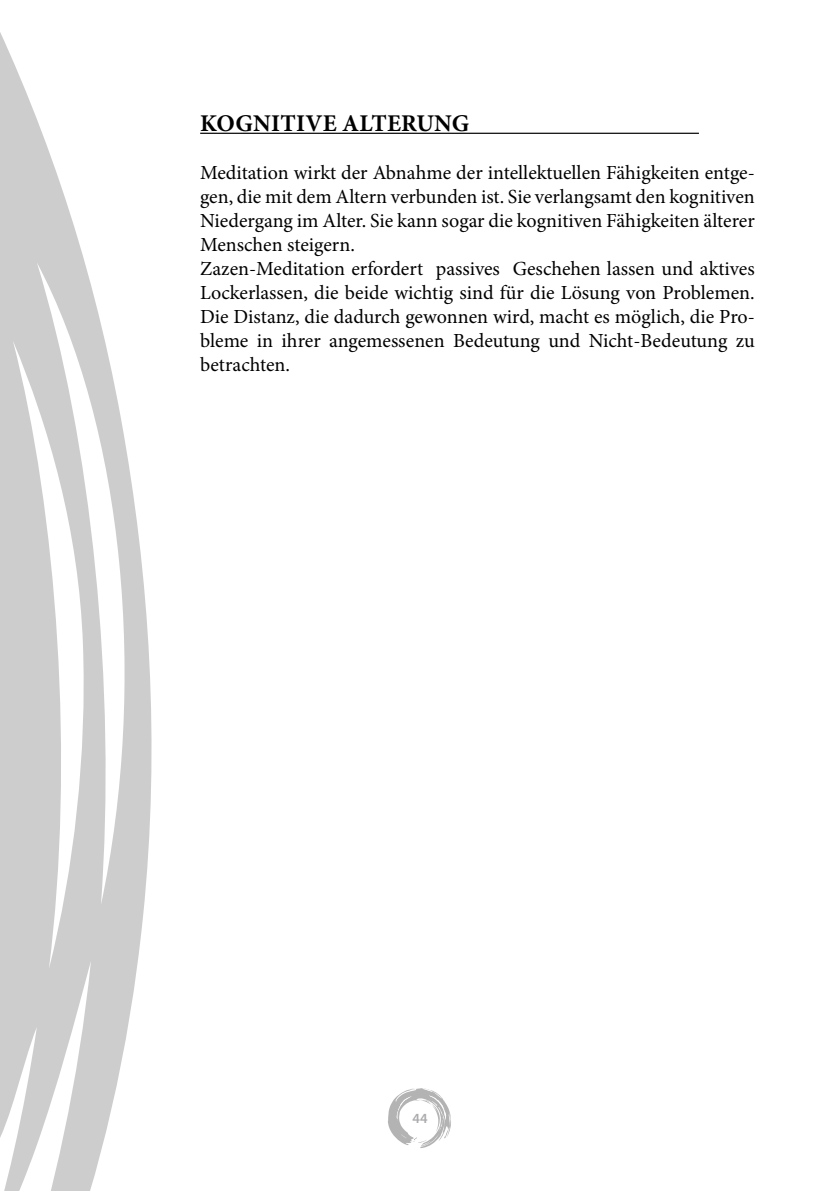
<style>
.page{position:relative;width:840px;height:1191px;background:#fff}
.page>*{position:absolute;margin:0;border:0;box-sizing:border-box;transform-origin:0 0}
.t1{font:700 24px "Minion Pro";color:#000}
.t2{font:20px/24px "Minion Pro";color:#000}
.t3{font:600 14px "Myriad Pro";color:#87888a}
</style>
<div class="page">
<svg style="left:0;top:32px;width:152px;height:1159px;fill:#cdcdcd"></svg>
<svg style="left:388px;top:1088px;width:63px;height:60px"></svg>
<hr style="left:200px;top:133px;width:498px;height:1px;background:#000">
<p class="t1" style="left:200px;top:106px;width:33px">KOGNITIVE</p>
<p class="t1" style="left:342px;top:106px;width:33px">ALTER</p>
<p class="t1" style="left:416px;top:106px;width:36px">UNG</p>
<p class="t2" style="left:200px;top:161px;width:556px">Meditation wirkt der Abnahme der intellektuellen Fähigkeiten entge&shy;gen, die mit dem Altern verbunden ist. Sie verlangsamt den kognitiven Niedergang im Alter. Sie kann sogar die kognitiven Fähigkeiten älterer Menschen steigern.<br>Zazen-Meditation erfordert passives Geschehen lassen und aktives Lockerlassen, die beide wichtig sind für die Lösung von Problemen.<br>Die Distanz, die dadurch gewonnen wird, macht es möglich, die Pro&shy;bleme in ihrer angemessenen Bedeutung und Nicht-Bedeutung zu betrachten.</p>
<p class="t3" style="left:412px;top:1109px;width:17px">44</p>
</div>
